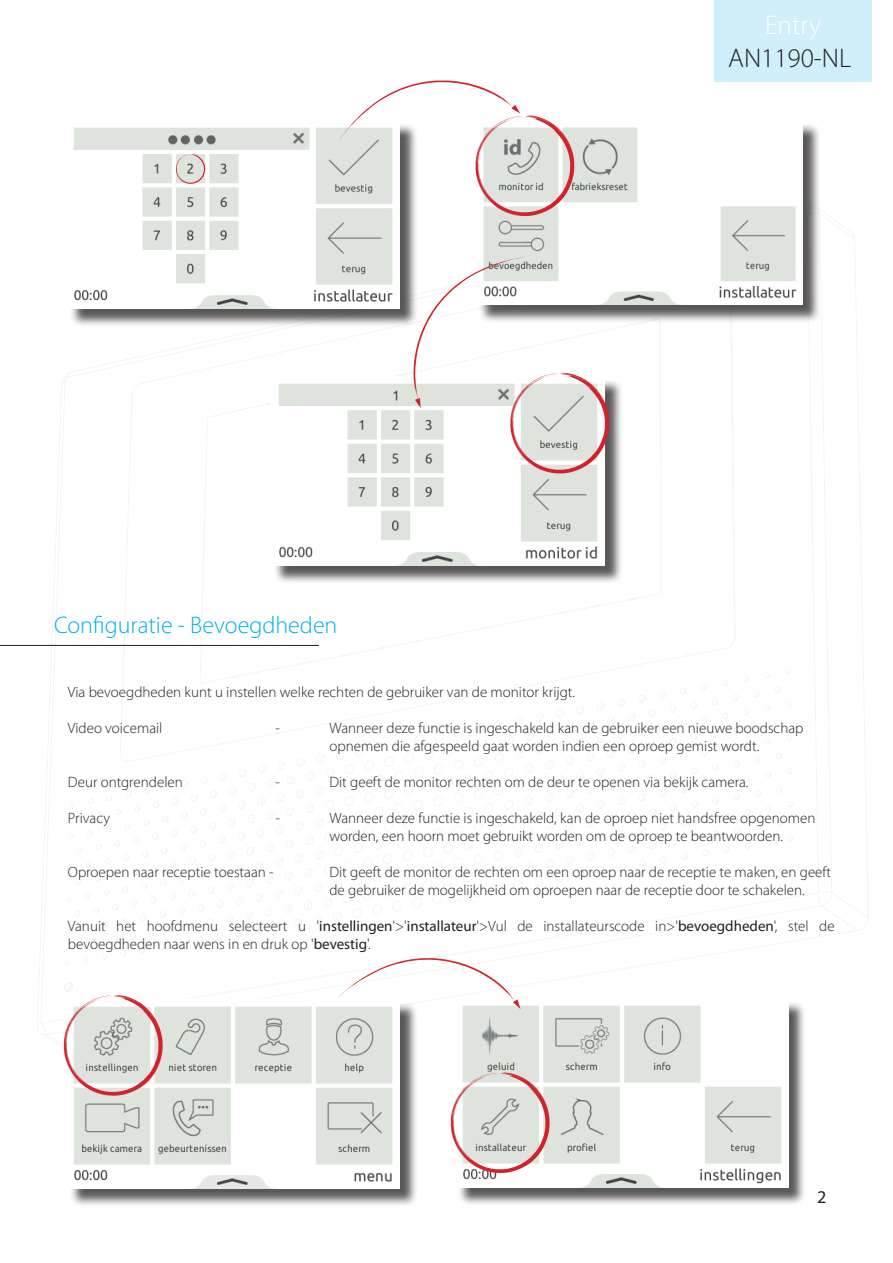
<style>
.page{position:relative;width:893px;height:1263px;background:#fff}
.page>*{position:absolute;margin:0;border:0;box-sizing:border-box;transform-origin:0 0}
.t1{font:300 27px "Myriad Pro";color:#231f20}
.t2{font:300 27px "Myriad Pro";color:#fff}
.Section_title{font:300 24px "Myriad Pro";color:#00aeef}
.t3{font:18px "Myriad Pro";color:#231f20}
.Text_-_9pt_Bold_Tile{font:300 15px/18px "Myriad Pro";color:#231f20}
.s1{font-weight:400}
</style>
<div class="page">
<div style="left:714px;top:0;width:158px;height:81px;background:#cfeffb"></div>
<hr style="left:0;top:645px;width:319px;height:1px;background:#231f20">
<div style="left:274px;top:379px;width:349px;height:205px;background:#231f20;opacity:.75"></div>
<img style="left:274px;top:377px;width:330px;height:189px">
<div style="left:69px;top:123px;width:349px;height:205px;background:#231f20;opacity:.75"></div>
<img style="left:69px;top:123px;width:331px;height:186px">
<div style="left:457px;top:1001px;width:350px;height:205px;background:#231f20;opacity:.75"></div>
<img style="left:457px;top:1001px;width:331px;height:187px">
<div style="left:478px;top:123px;width:343px;height:201px;background:#231f20;opacity:.75"></div>
<img style="left:478px;top:123px;width:324px;height:182px">
<div style="left:69px;top:1002px;width:349px;height:205px;background:#231f20;opacity:.75"></div>
<img style="left:69px;top:1002px;width:331px;height:186px">
<svg style="left:63px;top:983px;width:100px;height:114px"></svg>
<svg style="left:450px;top:1072px;width:100px;height:102px"></svg>
<svg style="left:176px;top:154px;width:29px;height:30px"></svg>
<svg style="left:338px;top:80px;width:236px;height:137px"></svg>
<svg style="left:414px;top:257px;width:195px;height:217px"></svg>
<svg style="left:336px;top:958px;width:185px;height:51px"></svg>
<h1 class="t2" style="left:765px;top:8px;width:58px">Entry</h1>
<p class="Section_title" style="left:54px;top:610px;width:285px">Configuratie - Bevoegdheden</p>
<h1 class="t1" style="left:728px;top:41px;width:125px">AN1190-NL</h1>
<p class="Text_-_9pt_Bold_Tile" style="left:68px;top:683px;width:509px">Via bevoegdheden kunt u instellen welke rechten de gebruiker van de monitor krijgt.</p>
<p class="Text_-_9pt_Bold_Tile" style="left:68px;top:719px;width:96px">Video voicemail</p>
<p class="Text_-_9pt_Bold_Tile" style="left:275px;top:719px;width:6px">-</p>
<p class="Text_-_9pt_Bold_Tile" style="left:329px;top:719px;width:475px">Wanneer deze functie is ingeschakeld kan de gebruiker een nieuwe boodschap opnemen die afgespeeld gaat worden indien een oproep gemist wordt.</p>
<p class="Text_-_9pt_Bold_Tile" style="left:68px;top:773px;width:116px">Deur ontgrendelen</p>
<p class="Text_-_9pt_Bold_Tile" style="left:275px;top:773px;width:6px">-</p>
<p class="Text_-_9pt_Bold_Tile" style="left:329px;top:773px;width:421px">Dit geeft de monitor rechten om de deur te openen via bekijk camera.</p>
<p class="Text_-_9pt_Bold_Tile" style="left:68px;top:809px;width:44px">Privacy</p>
<p class="Text_-_9pt_Bold_Tile" style="left:275px;top:809px;width:6px">-</p>
<p class="Text_-_9pt_Bold_Tile" style="left:329px;top:809px;width:487px">Wanneer deze functie is ingeschakeld, kan de oproep niet handsfree opgenomen worden, een hoorn moet gebruikt worden om de oproep te beantwoorden.</p>
<p class="Text_-_9pt_Bold_Tile" style="left:68px;top:863px;width:207px">Oproepen naar receptie toestaan -</p>
<p class="Text_-_9pt_Bold_Tile" style="left:329px;top:863px;width:503px">Dit geeft de monitor de rechten om een oproep naar de receptie te maken, en geeft de gebruiker de mogelijkheid om oproepen naar de receptie door te schakelen.</p>
<p class="Text_-_9pt_Bold_Tile" style="left:68px;top:917px;width:768px">Vanuit het hoofdmenu selecteert u '<span class="s1">instellingen</span>'&gt;'<span class="s1">installateur</span>'&gt;Vul de installateurscode in&gt;'<span class="s1">bevoegdheden</span>', stel de bevoegdheden naar wens in en druk op '<span class="s1">bevestig</span>'.</p>
<p class="t3" style="left:817px;top:1185px;width:11px">2</p>
</div>
